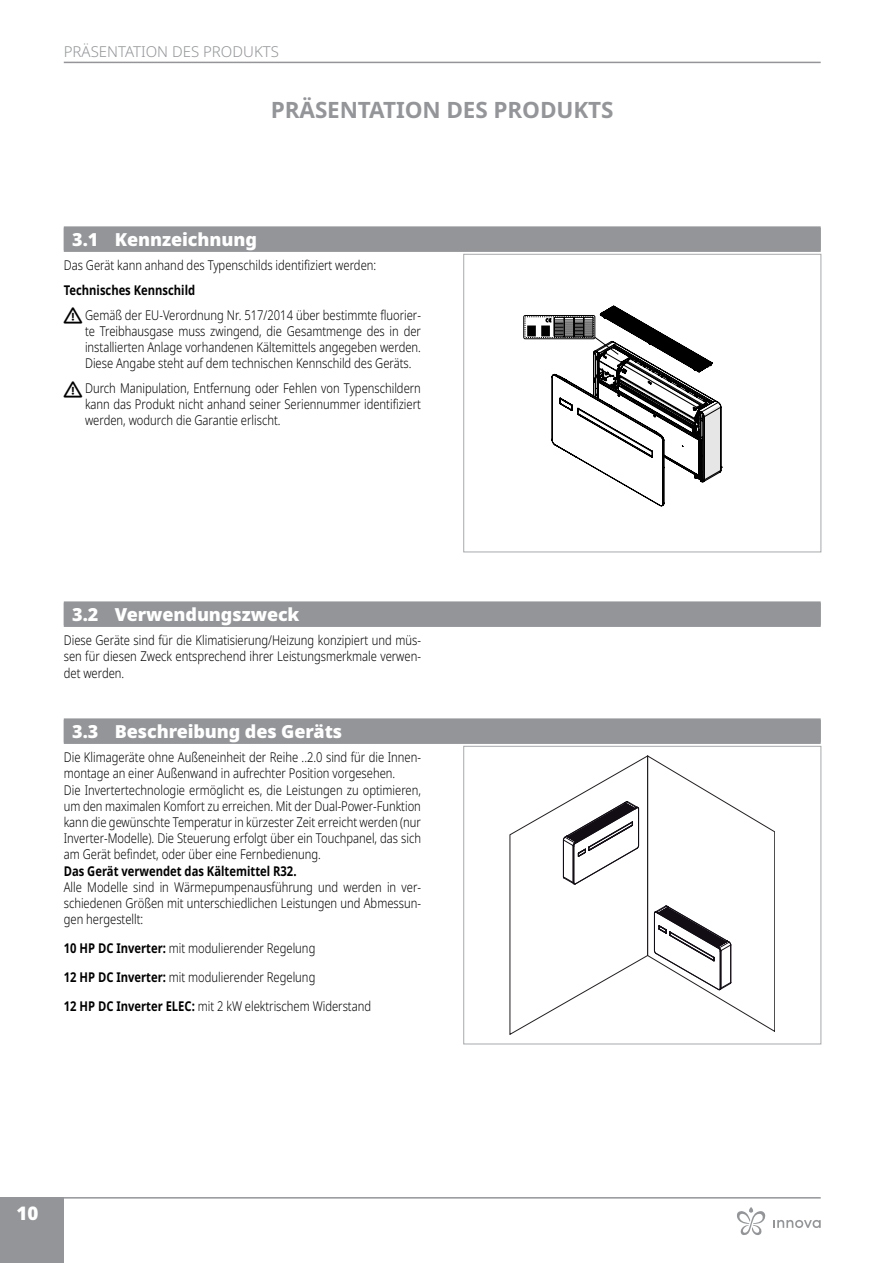
<style>
.page{position:relative;width:893px;height:1263px;background:#fff}
.page>*{position:absolute;margin:0;border:0;box-sizing:border-box;transform-origin:0 0}
.t1{font:700 22.5px "Noto Sans";letter-spacing:-.005em;color:#939598}
.t2{font:900 18.75px "Noto Sans";color:#fff}
.t3{font:900 18px "Noto Sans";letter-spacing:-.005em;color:#fff}
.t4{font:300 15px "Noto Sans";color:#939598}
.t5{font:300 13.5px/16.2px "Noto Sans";color:#000;text-align:justify;scale:.83 1}
.t6{font:700 13.5px "Noto Sans";color:#000;scale:.83 1}
.s1{font-weight:700}
</style>
<div class="page">
<hr style="left:64px;top:1197px;width:757px;height:1px;background:#939598">
<div style="left:0;top:1197px;width:64px;height:66px;background:#939598"></div>
<hr style="left:64px;top:62px;width:757px;height:1px;background:#939598">
<div style="left:64px;top:228px;width:757px;height:24px;background:#939598"></div>
<div style="left:64px;top:226px;width:757px;height:24px;background:#939598"></div>
<div style="left:524px;top:315px;width:71px;height:24px;border:1px solid #000;border-radius:2px"></div>
<div style="left:525px;top:317px;width:69px;height:21px;border:1px dashed #000"></div>
<svg style="left:527px;top:306px;width:195px;height:200px"></svg>
<div style="left:463px;top:254px;width:358px;height:298px;border:1px solid #a7a9ac"></div>
<div style="left:64px;top:603px;width:757px;height:24px;background:#939598"></div>
<div style="left:64px;top:601px;width:757px;height:24px;background:#939598"></div>
<div style="left:64px;top:720px;width:757px;height:24px;background:#939598"></div>
<div style="left:64px;top:718px;width:757px;height:24px;background:#939598"></div>
<svg style="left:510px;top:755px;width:265px;height:280px"></svg>
<div style="left:463px;top:746px;width:358px;height:298px;border:1px solid #a7a9ac"></div>
<svg style="left:773px;top:1220px;width:48px;height:8px"></svg>
<svg style="left:737px;top:1207px;width:29px;height:28px"></svg>
<p class="t4" style="left:64px;top:41px;width:19px">Präsentation</p>
<p class="t4" style="left:172px;top:41px;width:10px">des</p>
<p class="t4" style="left:203px;top:41px;width:20px">Produkts</p>
<h1 class="t1" style="left:271px;top:94px;width:344px">PRÄSENTATION DES PRODUKTS</h1>
<h3 class="t3" style="left:72px;top:225px;width:186px">3.1 Kennzeichnung</h3>
<p class="t5" style="left:64px;top:258px;width:378px">Das Gerät kann anhand des Typenschilds identifiziert werden:</p>
<p class="t6" style="left:64px;top:280px;width:160px">Technisches Kennschild</p>
<p class="t5" style="left:85px;top:307px;width:406px">Gemäß der EU-Verordnung Nr. 517/2014 über bestimmte fluorier&shy;te Treibhausgase muss zwingend, die Gesamtmenge des in der installierten Anlage vorhandenen Kältemittels angegeben werden.<br>Diese Angabe steht auf dem technischen Kennschild des Geräts.</p>
<p class="t5" style="left:85px;top:380px;width:406px">Durch Manipulation, Entfernung oder Fehlen von Typenschildern kann das Produkt nicht anhand seiner Seriennummer identifiziert werden, wodurch die Garantie erlischt.</p>
<h3 class="t3" style="left:72px;top:600px;width:229px">3.2 Verwendungszweck</h3>
<p class="t5" style="left:64px;top:633px;width:432px">Diese Geräte sind für die Klimatisierung/Heizung konzipiert und müs&shy;sen für diesen Zweck entsprechend ihrer Leistungsmerkmale verwen&shy;det werden.</p>
<h3 class="t3" style="left:72px;top:717px;width:271px">3.3 Beschreibung des Geräts</h3>
<p class="t5" style="left:64px;top:750px;width:432px;text-align:left">Die Klimageräte ohne Außeneinheit der Reihe ..2.0 sind für die Innen&shy;montage an einer Außenwand in aufrechter Position vorgesehen.<br>Die Invertertechnologie ermöglicht es, die Leistungen zu optimieren, um den maximalen Komfort zu erreichen. Mit der Dual-Power-Funktion kann die gewünschte Temperatur in kürzester Zeit erreicht werden (nur Inverter-Modelle). Die Steuerung erfolgt über ein Touchpanel, das sich am Gerät befindet, oder über eine Fernbedienung.</p>
<p class="t6" style="left:64px;top:861px;width:282px">Das Gerät verwendet das Kältemittel R32.</p>
<p class="t5" style="left:64px;top:879px;width:432px">Alle Modelle sind in Wärmepumpenausführung und werden in ver&shy;schiedenen Größen mit unterschiedlichen Leistungen und Abmessun&shy;gen hergestellt:</p>
<p class="t5" style="left:64px;top:934px;width:372px;line-height:29px;text-align:left"><span class="s1">10 HP DC Inverter:</span> mit modulierender Regelung<br><span class="s1">12 HP DC Inverter:</span> mit modulierender Regelung<br><span class="s1">12 HP DC Inverter ELEC:</span> mit 2 kW elektrischem Widerstand</p>
<h2 class="t2" style="left:17px;top:1199px;width:23px">10</h2>
</div>
